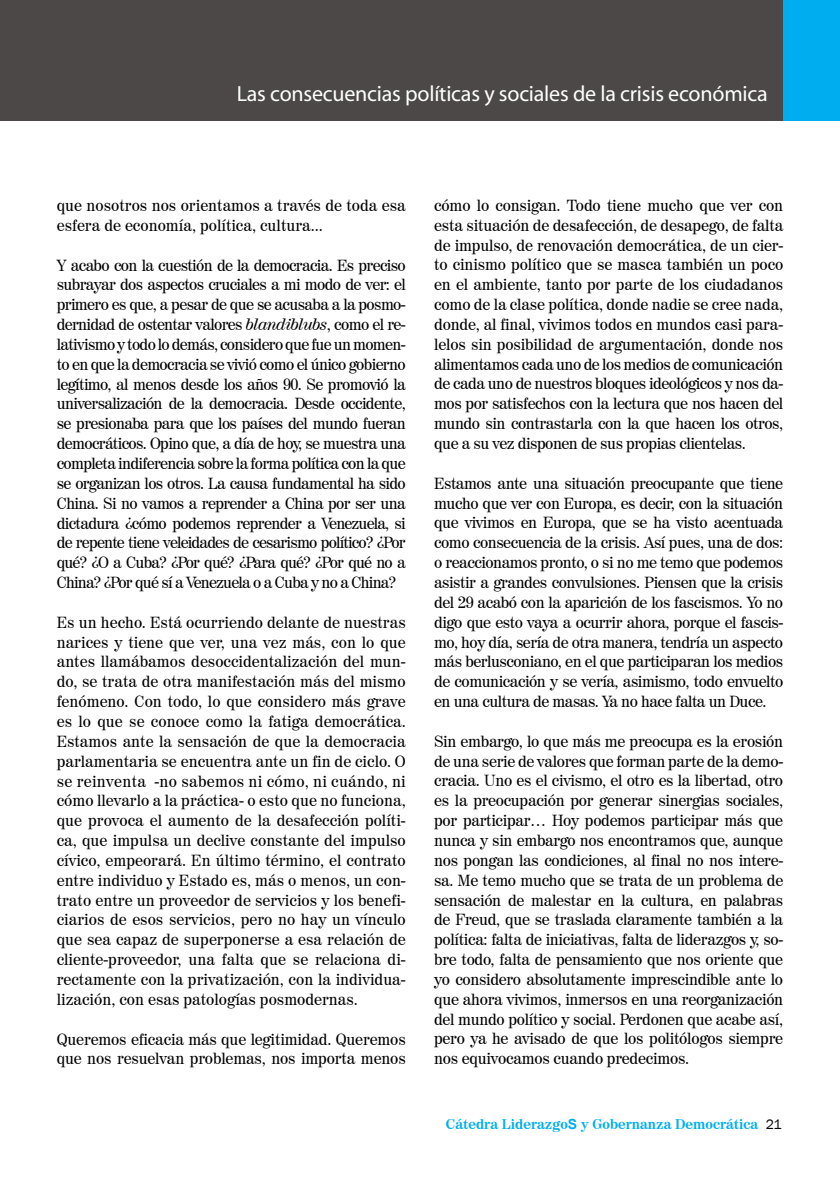
<style>
.page{position:relative;width:840px;height:1191px;background:#fff}
.page>*{position:absolute;margin:0;border:0;box-sizing:border-box;transform-origin:0 0}
.t1{font:22px "Myriad";letter-spacing:-.01em;color:#fff}
.t2{font:16px/19.8px "Century 725 BT";letter-spacing:-.01em;color:#000;text-align:justify}
.t3{font:700 14px "Century 725 BT";color:#00aeef}
.s1{font-style:italic}
.s2{font-family:"Arial"}
.s3{font-family:"Franklin Gothic";font-weight:400;color:#000}
</style>
<div class="page">
<div style="left:0;top:0;width:782px;height:121px;background:#4b4847"></div>
<div style="left:782px;top:0;width:57px;height:121px;background:#00aeef"></div>
<h1 class="t1" style="left:236px;top:83px;width:532px">Las consecuencias políticas y sociales de la crisis económica</h1>
<p class="t2" style="left:57px;top:195px;width:350px">que nosotros nos orientamos a través de toda esa esfera de economía, política, cultura...</p>
<p class="t2" style="left:57px;top:255px;width:350px">Y acabo con la cuestión de la democracia. Es preciso subrayar dos aspectos cruciales a mi modo de ver: el primero es que, a pesar de que se acusaba a la posmo&shy;dernidad de ostentar valores <span class="s1">blandiblubs</span>, como el re&shy;lativismo y todo lo demás, considero que fue un momen&shy;to en que la democracia se vivió como el único gobierno legítimo, al menos desde los años 90. Se promovió la universalización de la democracia. Desde occidente, se presionaba para que los países del mundo fueran democráticos. Opino que, a día de hoy, se muestra una completa indiferencia sobre la forma política con la que se organizan los otros. La causa fundamental ha sido China. Si no vamos a reprender a China por ser una dictadura ¿cómo podemos reprender a Venezuela, si de repente tiene veleidades de cesarismo político? ¿Por qué? ¿O a Cuba? ¿Por qué? ¿Para qué? ¿Por qué no a China? ¿Por qué sí a Venezuela o a Cuba y no a China?</p>
<p class="t2" style="left:57px;top:612px;width:350px">Es un hecho. Está ocurriendo delante de nuestras narices y tiene que ver, una vez más, con lo que antes llamábamos desoccidentalización del mun&shy;do, se trata de otra manifestación más del mismo fenómeno. Con todo, lo que considero más grave es lo que se conoce como la fatiga democrática.<br>Estamos ante la sensación de que la democracia parlamentaria se encuentra ante un fin de ciclo. O se reinventa -no sabemos ni cómo, ni cuándo, ni cómo llevarlo a la práctica- o esto que no funciona, que provoca el aumento de la desafección políti&shy;ca, que impulsa un declive constante del impulso cívico, empeorará. En último término, el contrato entre individuo y Estado es, más o menos, un con&shy;trato entre un proveedor de servicios y los benefi&shy;ciarios de esos servicios, pero no hay un vínculo que sea capaz de superponerse a esa relación de cliente-proveedor, una falta que se relaciona di&shy;rectamente con la privatización, con la individua&shy;lización, con esas patologías posmodernas.</p>
<p class="t2" style="left:57px;top:1028px;width:350px">Queremos eficacia más que legitimidad. Queremos que nos resuelvan problemas, nos importa menos</p>
<p class="t2" style="left:434px;top:195px;width:350px">cómo lo consigan. Todo tiene mucho que ver con esta situación de desafección, de desapego, de falta de impulso, de renovación democrática, de un cier&shy;to cinismo político que se masca también un poco en el ambiente, tanto por parte de los ciudadanos como de la clase política, donde nadie se cree nada, donde, al final, vivimos todos en mundos casi para&shy;lelos sin posibilidad de argumentación, donde nos alimentamos cada uno de los medios de comunicación de cada uno de nuestros bloques ideológicos y nos da&shy;mos por satisfechos con la lectura que nos hacen del mundo sin contrastarla con la que hacen los otros, que a su vez disponen de sus propias clientelas.</p>
<p class="t2" style="left:434px;top:473px;width:350px">Estamos ante una situación preocupante que tiene mucho que ver con Europa, es decir, con la situación que vivimos en Europa, que se ha visto acentuada como consecuencia de la crisis. Así pues, una de dos: o reaccionamos pronto, o si no me temo que podemos asistir a grandes convulsiones. Piensen que la crisis del 29 acabó con la aparición de los fascismos. Yo no digo que esto vaya a ocurrir ahora, porque el fascis&shy;mo, hoy día, sería de otra manera, tendría un aspecto más berlusconiano, en el que participaran los medios de comunicación y se vería, asimismo, todo envuelto en una cultura de masas. Ya no hace falta un Duce.</p>
<p class="t2" style="left:434px;top:731px;width:350px">Sin embargo, lo que más me preocupa es la erosión de una serie de valores que forman parte de la demo&shy;cracia. Uno es el civismo, el otro es la libertad, otro es la preocupación por generar sinergias sociales, por participar… Hoy podemos participar más que nunca y sin embargo nos encontramos que, aunque nos pongan las condiciones, al final no nos intere&shy;sa. Me temo mucho que se trata de un problema de sensación de malestar en la cultura, en palabras de Freud, que se traslada claramente también a la política: falta de iniciativas, falta de liderazgos y, so&shy;bre todo, falta de pensamiento que nos oriente que yo considero absolutamente imprescindible ante lo que ahora vivimos, inmersos en una reorganización del mundo político y social. Perdonen que acabe así, pero ya he avisado de que los politólogos siempre nos equivocamos cuando predecimos.</p>
<p class="t3" style="left:445px;top:1115px;width:337px">Cátedra Liderazgo<span class="s2">S</span> y Gobernanza Democrática <span class="s3">21</span></p>
</div>
